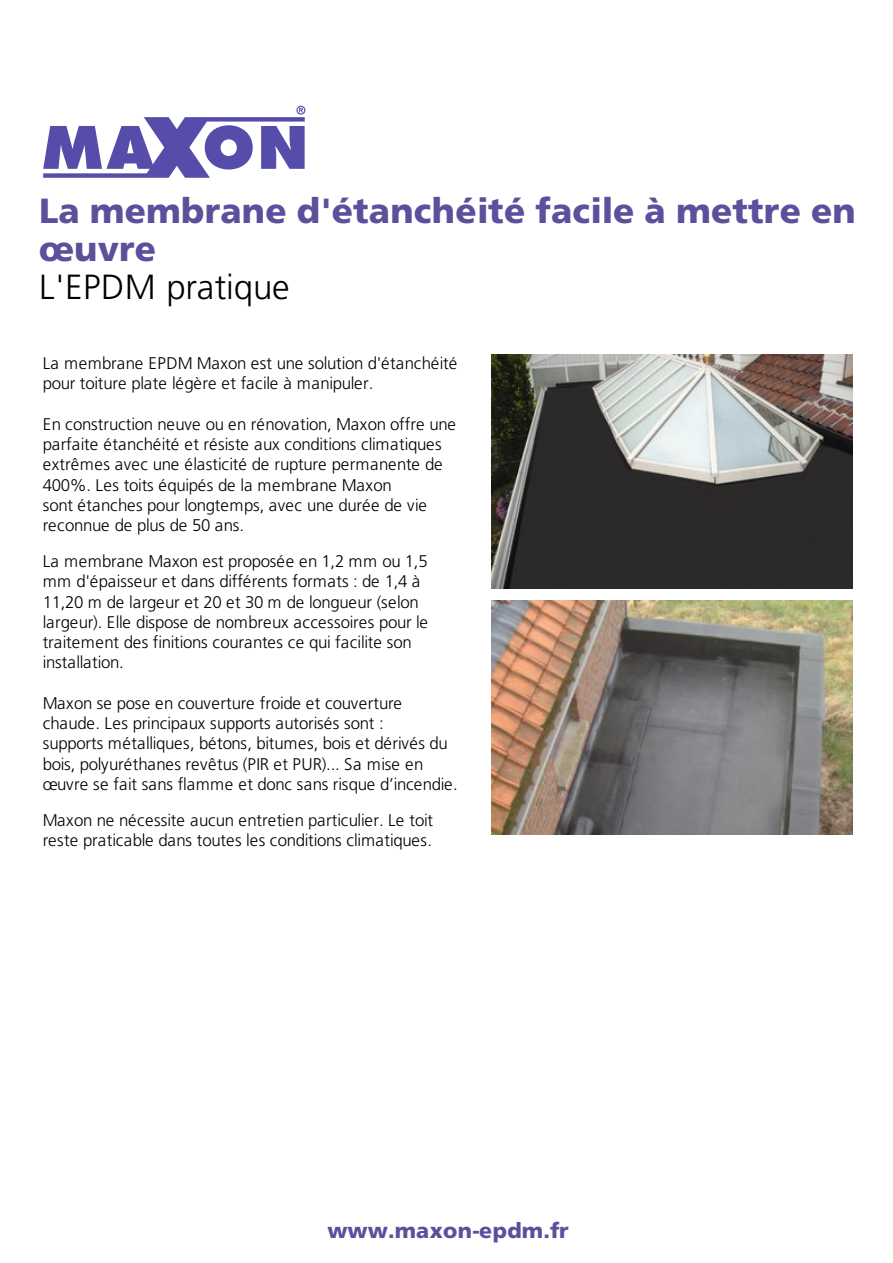
<style>
.page{position:relative;width:893px;height:1263px;background:#fff}
.page>*{position:absolute;margin:0;border:0;box-sizing:border-box;transform-origin:0 0}
.t1{font:900 34.8px/38.2px "Frutiger LT Std";color:#5e4f9c}
.t2{font:300 34.8px "Frutiger LT Std";color:#000}
.t3{font:900 21.3px "Frutiger LT Std";letter-spacing:.015em;color:#5e4f9c}
.t4{font:300 16.8px/20.2px "Frutiger LT Std";color:#000}
</style>
<div class="page">
<svg style="left:43px;top:106px;width:262px;height:72px"></svg>
<img style="left:492px;top:354px;width:361px;height:234px">
<img style="left:492px;top:601px;width:361px;height:234px">
<h1 class="t1" style="left:39px;top:194px;width:818px">La membrane d'étanchéité facile à mettre en œuvre</h1>
<h1 class="t2" style="left:39px;top:273px;width:252px">L'EPDM pratique</h1>
<p class="t4" style="left:43px;top:354px;width:416px">La membrane EPDM Maxon est une solution d'étanchéité pour toiture plate légère et facile à manipuler.</p>
<p class="t4" style="left:43px;top:415px;width:415px">En construction neuve ou en rénovation, Maxon offre une parfaite étanchéité et résiste aux conditions climatiques extrêmes avec une élasticité de rupture permanente de 400%. Les toits équipés de la membrane Maxon<br>sont étanches pour longtemps, avec une durée de vie reconnue de plus de 50 ans.</p>
<p class="t4" style="left:43px;top:552px;width:387px">La membrane Maxon est proposée en 1,2 mm ou 1,5 mm d'épaisseur et dans différents formats : de 1,4 à 11,20 m de largeur et 20 et 30 m de longueur (selon largeur). Elle dispose de nombreux accessoires pour le traitement des finitions courantes ce qui facilite son installation.</p>
<p class="t4" style="left:43px;top:694px;width:417px">Maxon se pose en couverture froide et couverture chaude. Les principaux supports autorisés sont :<br>supports métalliques, bétons, bitumes, bois et dérivés du bois, polyuréthanes revêtus (PIR et PUR)... Sa mise en œuvre se fait sans flamme et donc sans risque d’incendie.</p>
<p class="t4" style="left:43px;top:811px;width:392px">Maxon ne nécessite aucun entretien particulier. Le toit reste praticable dans toutes les conditions climatiques.</p>
<p class="t3" style="left:327px;top:1221px;width:243px">www.maxon-epdm.fr</p>
</div>
